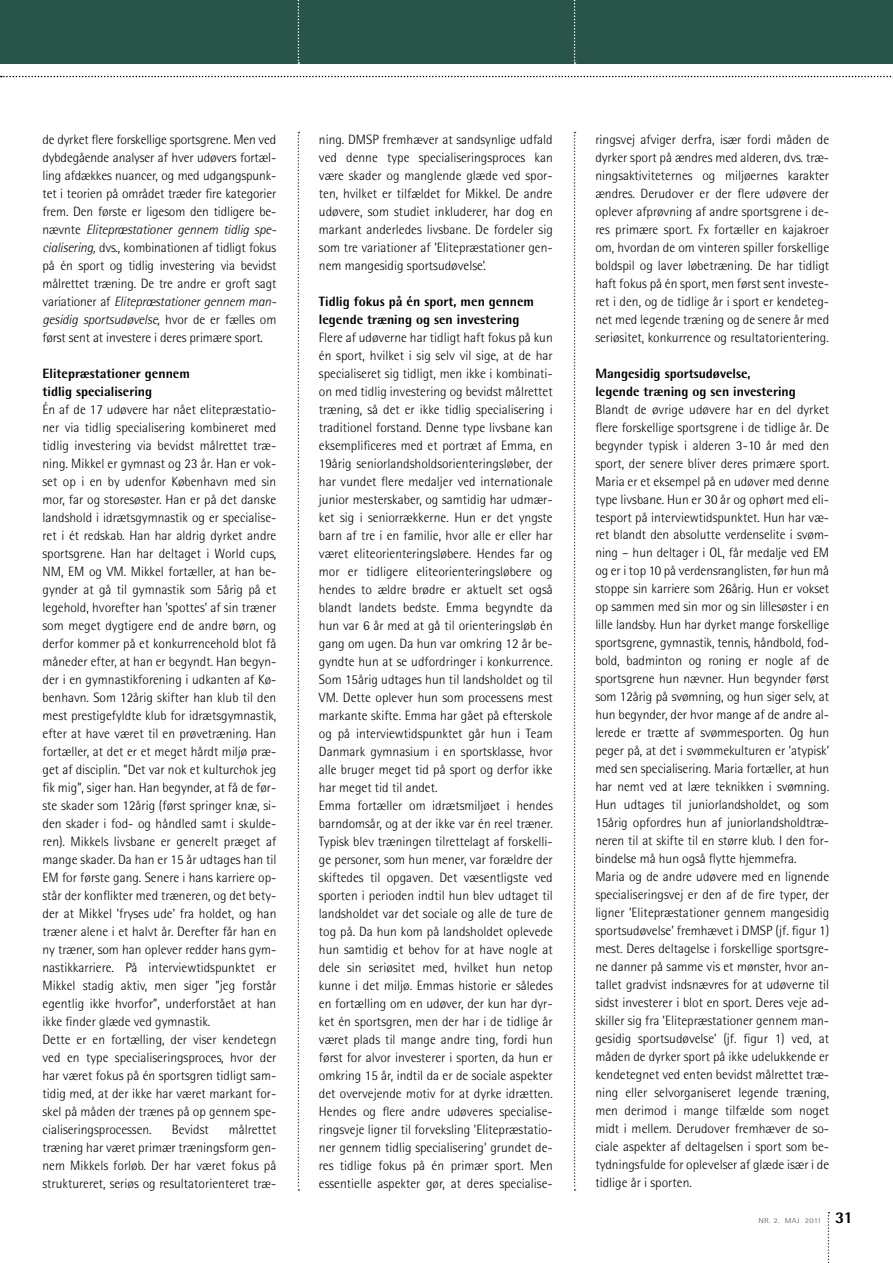
<style>
.page{position:relative;width:893px;height:1263px;background:#fff}
.page>*{position:absolute;margin:0;border:0;box-sizing:border-box;transform-origin:0 0}
.t1{font:800 16.5px "Rotis Semi Sans Std";color:#000}
.t2{font:300 13.5px/18px "Rotis Semi Sans Std";color:#000;text-align:justify}
.t3{font:800 13.5px/18px "Rotis Semi Sans Std";color:#000}
.t4{font:300 7.2px "Rotis Semi Sans Std";letter-spacing:.005em;color:#58585a;scale:1.25 1}
.s1{font-style:italic}
</style>
<div class="page">
<svg style="left:0;top:76px;width:893px;height:1px"></svg>
<svg style="left:828px;top:1212px;width:1px;height:51px"></svg>
<svg style="left:298px;top:132px;width:1px;height:1059px"></svg>
<svg style="left:574px;top:132px;width:1px;height:1059px"></svg>
<div style="left:0;top:0;width:893px;height:64px;background:#285449"></div>
<svg style="left:298px;top:0;width:1px;height:64px"></svg>
<svg style="left:574px;top:0;width:1px;height:64px"></svg>
<p class="t2" style="left:43px;top:130px;width:235px">de dyrket flere forskellige sportsgrene. M en ved dybdegående analyser af hver udøvers fortæl&shy;ling afdækkes nuancer, og med udgangspunk&shy;tet i teorien på området træder fire kategorier frem. Den første er ligesom den tidligere be&shy;nævnte <span class="s1">Elitepræstationer gennem tidlig spe&shy;cialisering,</span> dvs., kombinationen af tidligt fokus på én sport og tidlig investering via bevidst målrettet træning. De tre andre er groft sagt variationer af <span class="s1">Elitepræstationer gennem man&shy;gesidig sportsudøvelse,</span> hvor de er fælles om først sent at investere i deres primære sport.</p>
<p class="t3" style="left:43px;top:364px;width:149px">Elitepræstationer gennem tidlig specialisering</p>
<p class="t2" style="left:43px;top:400px;width:235px;text-align:left">Én af de 17 udøvere har nået elitepræstatio&shy;ner via tidlig specialisering kombineret med tidlig investering via bevidst målrettet træ&shy;ning. M ikkel er gymnast og 23 år. Han er vok&shy;set op i en by udenfor København med sin mor, far og storesøster. H an er på det danske landshold i idrætsgymnastik og er specialise&shy;ret i ét redskab. Han har aldrig dyrket andre sportsgrene. Han har deltaget i World cups, NM, EM og VM. M ikkel fortæller, at han be&shy;gynder at gå til gymnastik som 5årig på et legehold, hvorefter han ’spottes’ af sin træner som meget dygtigere end de andre børn, og derfor kommer på et konkurrencehold blot få måneder efter, at han er begyndt. Han begyn&shy;der i en gymnastikforening i udkanten af Kø&shy;benhavn. Som 12årig skifter han klub til den mest prestigefyldte klub for idrætsgymnastik, efter at have været til en prøvetræning. Han fortæller, at det er et meget hårdt miljø præ&shy;get af disciplin. ”Det var nok et kulturchok jeg fik mig”, siger han. Han begynder, at få de før&shy;ste skader som 12årig (først springer knæ, si&shy;den skader i fod- og håndled samt i skulde&shy;ren). M ikkels livsbane er generelt præget af mange skader. Da han er 15 år udtages han til EM for første gang. Senere i hans karriere op&shy;står der konflikter med træneren, og det bety&shy;der at M ikkel ’fryses ude’ fra holdet, og han træner alene i et halvt år. Derefter får han en ny træner, som han oplever redder hans gym&shy;nastikkarriere. På interviewtidspunktet er M ikkel stadig aktiv, men siger ”jeg forstår egentlig ikke hvorfor”, underforstået at han ikke finder glæde ved gymnastik.<br>Dette er en fortælling, der viser kendetegn ved en type specialiseringsproces, hvor der har været fokus på én sportsgren tidligt sam&shy;tidig med, at der ikke har været markant for&shy;skel på måden der trænes på op gennem spe&shy;cialiseringsprocessen.</p>
<p class="t2" style="left:43px;top:1120px;width:235px;text-indent:186px">målrettet træning har været primær træningsform gen&shy;nem M ikkels forløb. Der har været fokus på struktureret, seriøs og resultatorienteret træ-</p>
<p class="t2" style="left:172px;top:1120px;width:39px">Bevidst</p>
<p class="t2" style="left:319px;top:130px;width:235px">ning. DMSP fremhæver at sandsynlige udfald ved denne type specialiseringsproces kan være skader og manglende glæde ved spor&shy;ten, hvilket er tilfældet for M ikkel. De andre udøvere, som studiet inkluderer, har dog en markant anderledes livsbane. De fordeler sig som tre variationer af ’Elitepræstationer gen&shy;nem mangesidig sportsudøvelse’.</p>
<p class="t3" style="left:319px;top:292px;width:217px">Tidlig fokus på én sport, men gennem legende træning og sen investering</p>
<p class="t2" style="left:319px;top:328px;width:235px;text-align:left">Flere af udøverne har tidligt haft fokus på kun én sport, hvilket i sig selv vil sige, at de har specialiseret sig tidligt, men ikke i kombinati&shy;on med tidlig investering og bevidst målrettet træning, så det er ikke tidlig specialisering i traditionel forstand. Denne type livsbane kan eksemplificeres med et portræt af Emma, en 19årig seniorlandsholdsorienteringsløber, der har vundet flere medaljer ved internationale junior mesterskaber, og samtidig har udmær&shy;ket sig i seniorrækkerne. H un er det yngste barn af tre i en familie, hvor alle er eller har været eliteorienteringsløbere. Hendes far og mor er tidligere eliteorienteringsløbere og hendes to ældre brødre er aktuelt set også blandt landets bedste. Emma begyndte da hun var 6 år med at gå til orienteringsløb én gang om ugen. Da hun var omkring 12 år be&shy;gyndte hun at se udfordringer i konkurrence.<br>Som 15årig udtages hun til landsholdet og til VM . Dette oplever hun som processens mest markante skifte. Emma har gået på efterskole og på interviewtidspunktet går hun i Team Danmark gymnasium i en sportsklasse, hvor alle bruger meget tid på sport og derfor ikke har meget tid til andet.<br>Emma fortæller om idrætsmiljøet i hendes barndomsår, og at der ikke var én reel træner.<br>Typisk blev træningen tilrettelagt af forskelli&shy;ge personer, som hun mener, var forældre der skiftedes til opgaven. Det væsentligste ved sporten i perioden indtil hun blev udtaget til landsholdet var det sociale og alle de ture de tog på. Da hun kom på landsholdet oplevede hun samtidig et behov for at have nogle at dele sin seriøsitet med, hvilket hun netop kunne i det miljø. Emmas historie er således en fortælling om en udøver, der kun har dyr&shy;ket én sportsgren, men der har i de tidlige år været plads til mange andre ting, fordi hun først for alvor investerer i sporten, da hun er omkring 15 år, indtil da er de sociale aspekter det overvejende motiv for at dyrke idrætten.<br>Hendes og flere andre udøveres specialise&shy;ringsveje ligner til forveksling ’Elitepræstatio&shy;ner gennem tidlig specialisering’ grundet de&shy;res tidlige fokus på én primær sport. Men essentielle aspekter gør, at deres specialise-</p>
<p class="t2" style="left:595px;top:130px;width:235px">ringsvej afviger derfra, især fordi måden de dyrker sport på ændres med alderen, dvs. træ&shy;ningsaktiviteternes og miljøernes karakter ændres. Derudover er der flere udøvere der oplever afprøvning af andre sportsgrene i de&shy;res primære sport. Fx fortæller en kajakroer om, hvordan de om vinteren spiller forskellige boldspil og laver løbetræning. De har tidligt haft fokus på én sport, men først sent investe&shy;ret i den, og de tidlige år i sport er kendeteg&shy;net med legende træning og de senere år med seriøsitet, konkurrence og resultatorientering.</p>
<p class="t3" style="left:595px;top:364px;width:202px">Mangesidig sportsudøvelse, legende træning og sen investering</p>
<p class="t2" style="left:595px;top:400px;width:235px;text-align:left">Blandt de øvrige udøvere har en del dyrket flere forskellige sportsgrene i de tidlige år. De begynder typisk i alderen 3-10 år med den sport, der senere bliver deres primære sport.<br>Maria er et eksempel på en udøver med denne type livsbane. H un er 30 år og ophørt med eli&shy;tesport på interviewtidspunktet. H un har væ&shy;ret blandt den absolutte verdenselite i svøm&shy;ning – hun deltager i OL, får medalje ved EM og er i top 10 på verdensranglisten, før hun må stoppe sin karriere som 26årig. H un er vokset op sammen med sin mor og sin lillesøster i en lille landsby. H un har dyrket mange forskellige sportsgrene, gymnastik, tennis, håndbold, fod&shy;bold, badminton og roning er nogle af de sportsgrene hun nævner. H un begynder først som 12årig på svømning, og hun siger selv, at hun begynder, der hvor mange af de andre al&shy;lerede er trætte af svømmesporten. Og hun peger på, at det i svømmekulturen er ’atypisk’ med sen specialisering. Maria fortæller, at hun har nemt ved at lære teknikken i svømning.<br>H un udtages til juniorlandsholdet, og som 15årig opfordres hun af juniorlandsholdtræ&shy;neren til at skifte til en større klub. I den for&shy;bindelse må hun også flytte hjemmefra.<br>Maria og de andre udøvere med en lignende specialiseringsvej er den af de fire typer, der ligner ’Elitepræstationer gennem mangesidig sportsudøvelse’ fremhævet i DMSP (jf. figur 1) mest. Deres deltagelse i forskellige sportsgre&shy;ne danner på samme vis et mønster, hvor an&shy;tallet gradvist indsnævres for at udøverne til sidst investerer i blot en sport. Deres veje ad&shy;skiller sig fra ’Elitepræstationer gennem man&shy;gesidig sportsudøvelse’ (jf. figur 1) ved, at måden de dyrker sport på ikke udelukkende er kendetegnet ved enten bevidst målrettet træ&shy;ning eller selvorganiseret legende træning, men derimod i mange tilfælde som noget midt i mellem. Derudover fremhæver de so&shy;ciale aspekter af deltagelsen i sport som be&shy;tydningsfulde for oplevelser af glæde især i de tidlige år i sporten.</p>
<p class="t4" style="left:758px;top:1216px;width:52px">N R. 2. MAJ 2011</p>
<p class="t1" style="left:835px;top:1207px;width:19px">31</p>
</div>
